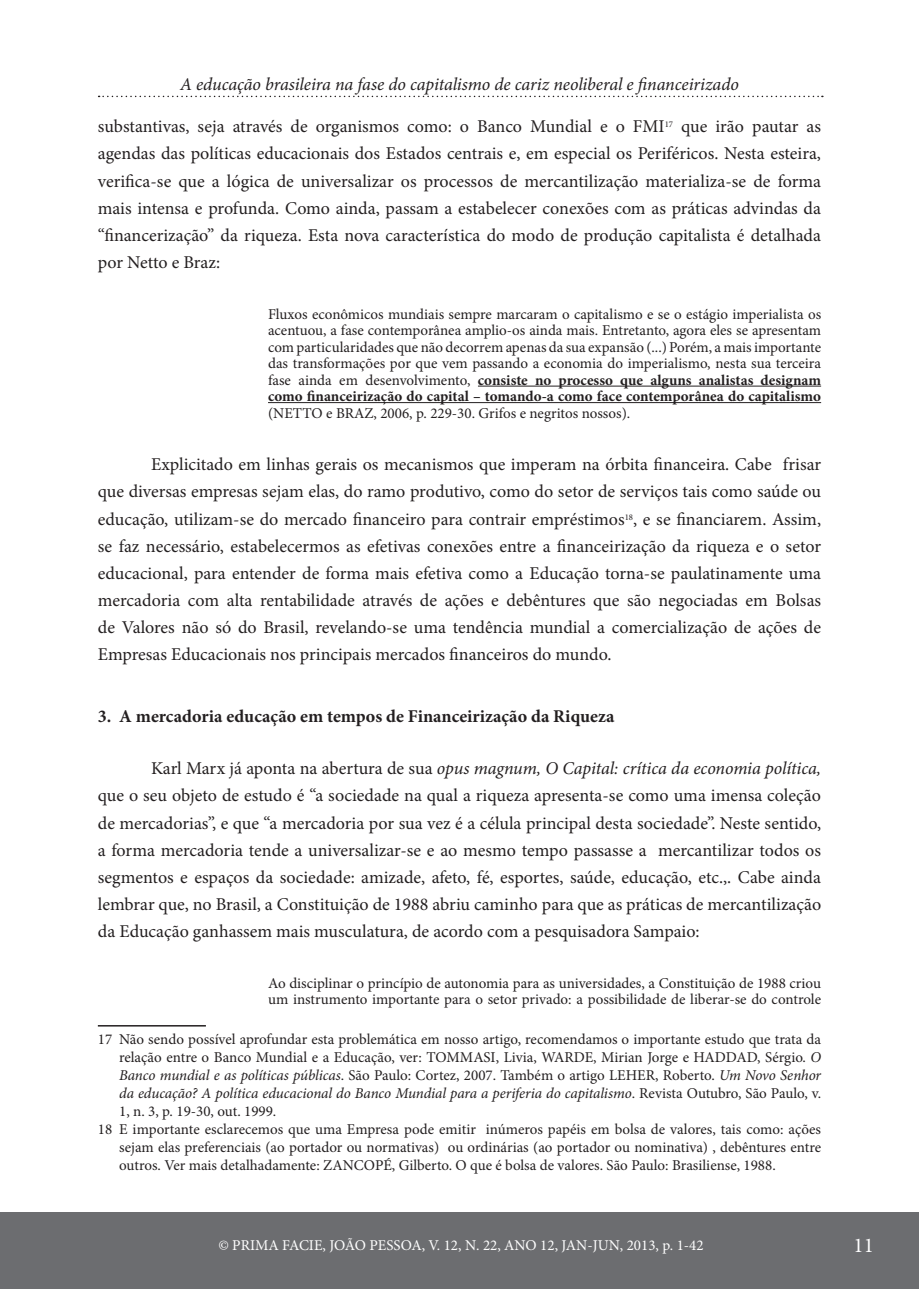
<style>
.page{position:relative;width:919px;height:1289px;background:#fff}
.page>*{position:absolute;margin:0;border:0;box-sizing:border-box;transform-origin:0 0}
.t1{font:21px "Minion Pro";color:#fff}
.prima_corpo{font:18px/27.2px "Minion Pro";color:#231f20;text-align:justify}
.t2{font:italic 18px "Minion Pro";letter-spacing:-.005em;color:#231f20}
.prima_sub1{font:700 18px "Minion Pro";color:#231f20}
.prima_rodape{font:15px/18px "Minion Pro";color:#231f20;text-align:justify}
.prima_citacao{font:15px/16.5px "Minion Pro";color:#231f20;text-align:justify}
.t3{font:15px "Minion Pro";color:#fff}
.s1{font-weight:700}
.s2{font-style:italic}
</style>
<div class="page">
<div style="left:13px;top:1212px;width:905px;height:76px;background:#6c6d70"></div>
<div style="left:0;top:1212px;width:13px;height:76px;background:#6c6d70"></div>
<svg style="left:99px;top:96px;width:723px;height:1px"></svg>
<hr style="left:478px;top:386px;width:343px;height:1px;background:#231f20">
<hr style="left:268px;top:402px;width:553px;height:1px;background:#231f20">
<hr style="left:98px;top:1025px;width:108px;height:1px;background:#231f20">
<p class="t2" style="left:180px;top:72px;width:560px">A educação brasileira na fase do capitalismo de cariz neoliberal e financeirizado</p>
<p class="prima_corpo" style="left:98px;top:113px;width:724px">substantivas, seja através de organismos como: o Banco Mundial e o FMI<sup>17</sup> que irão pautar as agendas das políticas educacionais dos Estados centrais e, em especial os Periféricos. Nesta esteira, verifica-se que a lógica de universalizar os processos de mercantilização materializa-se de forma mais intensa e profunda. Como ainda, passam a estabelecer conexões com as práticas advindas da “financerização” da riqueza. Esta nova característica do modo de produção capitalista é detalhada por Netto e Braz:</p>
<p class="prima_citacao" style="left:268px;top:305px;width:554px">Fluxos econômicos mundiais sempre marcaram o capitalismo e se o estágio imperialista os acentuou, a fase contemporânea amplio-os ainda mais. Entretanto, agora eles se apresentam com particularidades que não decorrem apenas da sua expansão (...) Porém, a mais importante das transformações por que vem passando a economia do imperialismo, nesta sua terceira fase ainda em desenvolvimento, <span class="s1">consiste no processo que alguns analistas designam como financeirização do capital – tomando-a como face contemporânea do capitalismo </span>(NETTO e BRAZ, 2006, p. 229-30. Grifos e negritos nossos).</p>
<p class="prima_corpo" style="left:98px;top:451px;width:724px;text-indent:53px">Explicitado em linhas gerais os mecanismos que imperam na órbita financeira. Cabe frisar que diversas empresas sejam elas, do ramo produtivo, como do setor de serviços tais como saúde ou educação, utilizam-se do mercado financeiro para contrair empréstimos<sup>18</sup>, e se financiarem. Assim, se faz necessário, estabelecermos as efetivas conexões entre a financeirização da riqueza e o setor educacional, para entender de forma mais efetiva como a Educação torna-se paulatinamente uma mercadoria com alta rentabilidade através de ações e debêntures que são negociadas em Bolsas de Valores não só do Brasil, revelando-se uma tendência mundial a comercialização de ações de Empresas Educacionais nos principais mercados financeiros do mundo.</p>
<p class="prima_sub1" style="left:98px;top:703px;width:518px">3. A mercadoria educação em tempos de Financeirização da Riqueza</p>
<p class="prima_corpo" style="left:98px;top:755px;width:724px;text-indent:53px">Karl Marx já aponta na abertura de sua <span class="s2">opus magnum, O Capital: crítica da economia política, </span>que o seu objeto de estudo é “a sociedade na qual a riqueza apresenta-se como uma imensa coleção de mercadorias”, e que “a mercadoria por sua vez é a célula principal desta sociedade”. Neste sentido, a forma mercadoria tende a universalizar-se e ao mesmo tempo passasse a mercantilizar todos os segmentos e espaços da sociedade: amizade, afeto, fé, esportes, saúde, educação, etc.,. Cabe ainda lembrar que, no Brasil, a Constituição de 1988 abriu caminho para que as práticas de mercantilização da Educação ganhassem mais musculatura, de acordo com a pesquisadora Sampaio:</p>
<p class="prima_citacao" style="left:268px;top:974px;width:554px">Ao disciplinar o princípio de autonomia para as universidades, a Constituição de 1988 criou um instrumento importante para o setor privado: a possibilidade de liberar-se do controle</p>
<p class="prima_rodape" style="left:119px;top:1030px;width:703px;text-indent:-21px">17 Não sendo possível aprofundar esta problemática em nosso artigo, recomendamos o importante estudo que trata da relação entre o Banco Mundial e a Educação, ver: TOMMASI, Livia, WARDE, Mirian Jorge e HADDAD, Sérgio. <span class="s2">O Banco mundial e as políticas públicas</span>. São Paulo: Cortez, 2007. Também o artigo LEHER, Roberto. <span class="s2">Um Novo Senhor da educação? A política educacional do Banco Mundial para a periferia do capitalismo</span>. Revista Outubro, São Paulo, v.<br>1, n. 3, p. 19-30, out. 1999.</p>
<p class="prima_rodape" style="left:119px;top:1120px;width:703px;text-indent:-21px">18 E importante esclarecemos que uma Empresa pode emitir inúmeros papéis em bolsa de valores, tais como: ações sejam elas preferenciais (ao portador ou normativas) ou ordinárias (ao portador ou nominativa) , debêntures entre outros. Ver mais detalhadamente: ZANCOPÉ, Gilberto. O que é bolsa de valores. São Paulo: Brasiliense, 1988.</p>
<p class="t3" style="left:218px;top:1234px;width:486px">© PRIMA FACIE, JOÃO PESSOA, V. 12, N. 22, ANO 12, JAN-JUN, 2013, p. 1-42</p>
<p class="t1" style="left:853px;top:1231px;width:22px">11</p>
</div>
